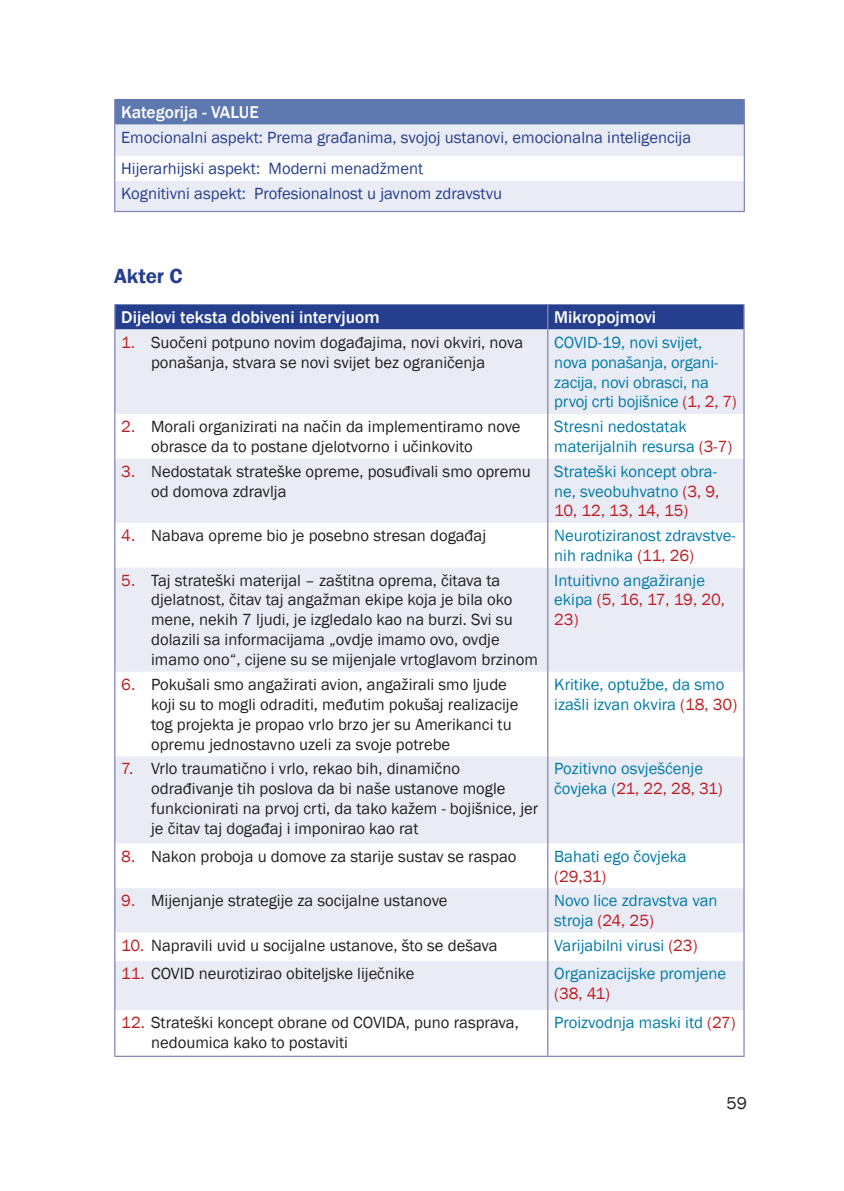
<style>
.page{position:relative;width:844px;height:1191px;background:#fff}
.page>*{position:absolute;margin:0;border:0;box-sizing:border-box;transform-origin:0 0}
.t1{font:600 21px "Franklin Gothic";color:#253f8e}
.t2{font:500 17.5px "Franklin Gothic";color:#fff}
.t3{font:17.5px "Franklin Gothic";color:#231f20}
.t4{font:16.62px/19.9px "Franklin Gothic";color:#231f20}
.t5{font:16.62px/19.9px "Franklin Gothic";color:#007aa9}
.t6{font:16.62px/31.5px "Franklin Gothic";color:#253f8e}
.t7{font:16.62px "Franklin Gothic";letter-spacing:-.025em;color:#be1e23}
.s1{color:#be1e23}
</style>
<div class="page">
<div style="left:115px;top:329px;width:628px;height:85px;background:#eaecf5"></div>
<svg style="left:115px;top:414px;width:628px;height:641px;fill:#eaecf5"></svg>
<div style="left:114px;top:304px;width:630px;height:25px;background:#253f8e"></div>
<hr style="left:114px;top:329px;width:1px;height:85px;background:#8688ba">
<hr style="left:547px;top:329px;width:1px;height:85px;background:#8688ba">
<hr style="left:743px;top:329px;width:1px;height:85px;background:#8688ba">
<hr style="left:114px;top:414px;width:1px;height:44px;background:#8688ba">
<hr style="left:547px;top:414px;width:1px;height:44px;background:#8688ba">
<hr style="left:743px;top:414px;width:1px;height:44px;background:#8688ba">
<hr style="left:114px;top:458px;width:1px;height:65px;background:#8688ba">
<hr style="left:547px;top:458px;width:1px;height:65px;background:#8688ba">
<hr style="left:743px;top:458px;width:1px;height:65px;background:#8688ba">
<hr style="left:114px;top:523px;width:1px;height:44px;background:#8688ba">
<hr style="left:547px;top:523px;width:1px;height:44px;background:#8688ba">
<hr style="left:743px;top:523px;width:1px;height:44px;background:#8688ba">
<hr style="left:114px;top:567px;width:1px;height:105px;background:#8688ba">
<hr style="left:547px;top:567px;width:1px;height:105px;background:#8688ba">
<hr style="left:743px;top:567px;width:1px;height:105px;background:#8688ba">
<hr style="left:114px;top:672px;width:1px;height:84px;background:#8688ba">
<hr style="left:547px;top:672px;width:1px;height:84px;background:#8688ba">
<hr style="left:743px;top:672px;width:1px;height:84px;background:#8688ba">
<hr style="left:114px;top:756px;width:1px;height:87px;background:#8688ba">
<hr style="left:547px;top:756px;width:1px;height:87px;background:#8688ba">
<hr style="left:743px;top:756px;width:1px;height:87px;background:#8688ba">
<hr style="left:114px;top:843px;width:1px;height:45px;background:#8688ba">
<hr style="left:547px;top:843px;width:1px;height:45px;background:#8688ba">
<hr style="left:743px;top:843px;width:1px;height:45px;background:#8688ba">
<hr style="left:114px;top:888px;width:1px;height:44px;background:#8688ba">
<hr style="left:547px;top:888px;width:1px;height:44px;background:#8688ba">
<hr style="left:743px;top:888px;width:1px;height:44px;background:#8688ba">
<svg style="left:114px;top:932px;width:1px;height:28px"></svg>
<svg style="left:547px;top:932px;width:1px;height:28px"></svg>
<svg style="left:743px;top:932px;width:1px;height:28px"></svg>
<hr style="left:114px;top:960px;width:1px;height:50px;background:#8688ba">
<hr style="left:547px;top:960px;width:1px;height:50px;background:#8688ba">
<hr style="left:743px;top:960px;width:1px;height:50px;background:#8688ba">
<hr style="left:114px;top:1010px;width:1px;height:45px;background:#8688ba">
<hr style="left:547px;top:1010px;width:1px;height:45px;background:#8688ba">
<hr style="left:743px;top:1010px;width:1px;height:45px;background:#8688ba">
<hr style="left:114px;top:1055px;width:630px;height:2px;background:#8688ba">
<div style="left:115px;top:99px;width:629px;height:25px;background:#5e79b0"></div>
<div style="left:115px;top:124px;width:628px;height:87px;background:#eaecf5"></div>
<div style="left:115px;top:156px;width:629px;height:24px;background:#fff"></div>
<svg style="left:114px;top:99px;width:1px;height:25px"></svg>
<svg style="left:743px;top:100px;width:1px;height:24px"></svg>
<hr style="left:114px;top:124px;width:1px;height:32px;background:#8688ba">
<hr style="left:743px;top:124px;width:1px;height:32px;background:#8688ba">
<svg style="left:114px;top:156px;width:1px;height:24px"></svg>
<svg style="left:743px;top:156px;width:1px;height:24px"></svg>
<hr style="left:114px;top:180px;width:1px;height:31px;background:#8688ba">
<hr style="left:743px;top:180px;width:1px;height:31px;background:#8688ba">
<hr style="left:114px;top:211px;width:630px;height:1px;background:#8688ba">
<p class="t2" style="left:121px;top:102px;width:139px">Kategorija - VALUE</p>
<p class="t6" style="left:121px;top:121px;width:571px">Emocionalni aspekt: Prema građanima, svojoj ustanovi, emocionalna inteligencija<br>Hijerarhijski aspekt: Moderni menadžment</p>
<p class="t6" style="left:121px;top:177px;width:382px">Kognitivni aspekt: Profesionalnost u javnom zdravstvu</p>
<p class="t1" style="left:114px;top:263px;width:70px">Akter C</p>
<p class="t2" style="left:121px;top:307px;width:260px">Dijelovi teksta dobiveni intervjuom</p>
<p class="t2" style="left:554px;top:307px;width:103px">Mikropojmovi</p>
<p class="t4" style="left:121px;top:332px;width:403px;text-align:center"><span class="s1">1.</span> Suočeni potpuno novim događajima, novi okviri, nova ponašanja, stvara se novi svijet bez ograničenja</p>
<p class="t5" style="left:554px;top:332px;width:184px">COVID-19, novi svijet, nova ponašanja, organi&shy;zacija, novi obrasci, na prvoj crti bojišnice <span class="s1">(1, 2, 7)</span></p>
<p class="t4" style="left:151px;top:416px;width:371px;text-indent:-30px"><span class="s1">2.</span> Morali organizirati na način da implementiramo nove obrasce da to postane djelotvorno i učinkovito</p>
<p class="t5" style="left:554px;top:416px;width:179px">Stresni nedostatak materijalnih resursa <span class="s1">(3-7)</span></p>
<p class="t4" style="left:151px;top:461px;width:381px;text-indent:-30px"><span class="s1">3.</span> Nedostatak strateške opreme, posuđivali smo opremu od domova zdravlja</p>
<p class="t5" style="left:554px;top:461px;width:166px">Strateški koncept obra&shy;ne, sveobuhvatno <span class="s1">(3, 9,<br>10, 12, 13, 14, 15)</span></p>
<p class="t4" style="left:121px;top:525px;width:366px"><span class="s1">4.</span> Nabava opreme bio je posebno stresan događaj</p>
<p class="t5" style="left:554px;top:525px;width:183px">Neurotiziranost zdravstve&shy;nih radnika <span class="s1">(11, 26)</span></p>
<p class="t4" style="left:151px;top:570px;width:388px;text-indent:-30px"><span class="s1">5.</span> Taj strateški materijal – zaštitna oprema, čitava ta djelatnost, čitav taj angažman ekipe koja je bila oko mene, nekih 7 ljudi, je izgledalo kao na burzi. Svi su dolazili sa informacijama „ovdje imamo ovo, ovdje imamo ono“, cijene su se mijenjale vrtoglavom brzinom</p>
<p class="t5" style="left:554px;top:570px;width:172px">Intuitivno angažiranje ekipa <span class="s1">(5, 16, 17, 19, 20,<br>23)</span></p>
<p class="t4" style="left:151px;top:674px;width:369px;text-indent:-30px"><span class="s1">6.</span> Pokušali smo angažirati avion, angažirali smo ljude koji su to mogli odraditi, međutim pokušaj realizacije tog projekta je propao vrlo brzo jer su Amerikanci tu opremu jednostavno uzeli za svoje potrebe</p>
<p class="t5" style="left:554px;top:674px;width:184px">Kritike, optužbe, da smo izašli izvan okvira <span class="s1">(18, 30)</span></p>
<p class="t4" style="left:151px;top:758px;width:389px;text-indent:-30px"><span class="s1">7.</span> Vrlo traumatično i vrlo, rekao bih, dinamično odrađivanje tih poslova da bi naše ustanove mogle funkcionirati na prvoj crti, da tako kažem - bojišnice, jer je čitav taj događaj i imponirao kao rat</p>
<p class="t5" style="left:554px;top:758px;width:170px">Pozitivno osvješćenje čovjeka (<span class="s1">21, 22, 28, 31)</span></p>
<p class="t4" style="left:121px;top:846px;width:397px"><span class="s1">8.</span> Nakon proboja u domove za starije sustav se raspao</p>
<p class="t5" style="left:554px;top:846px;width:134px">Bahati ego čovjeka</p>
<p class="t7" style="left:554px;top:866px;width:54px">(29,31)</p>
<p class="t4" style="left:121px;top:890px;width:328px"><span class="s1">9.</span> Mijenjanje strategije za socijalne ustanove</p>
<p class="t5" style="left:554px;top:890px;width:165px">Novo lice zdravstva van stroja <span class="s1">(24, 25)</span></p>
<p class="t4" style="left:121px;top:935px;width:378px"><span class="s1">10.</span> Napravili uvid u socijalne ustanove, što se dešava</p>
<p class="t5" style="left:554px;top:935px;width:145px">Varijabilni virusi <span class="s1">(23)</span></p>
<p class="t4" style="left:121px;top:963px;width:294px"><span class="s1">11.</span> COVID neurotizirao obiteljske liječnike</p>
<p class="t5" style="left:554px;top:963px;width:173px">Organizacijske promjene</p>
<p class="t7" style="left:554px;top:983px;width:57px">(38, 41)</p>
<p class="t4" style="left:151px;top:1012px;width:369px;text-indent:-30px"><span class="s1">12.</span> Strateški koncept obrane od COVIDA, puno rasprava, nedoumica kako to postaviti</p>
<p class="t5" style="left:554px;top:1012px;width:183px">Proizvodnja maski itd <span class="s1">(27)</span></p>
<p class="t3" style="left:726px;top:1093px;width:22px">59</p>
</div>
